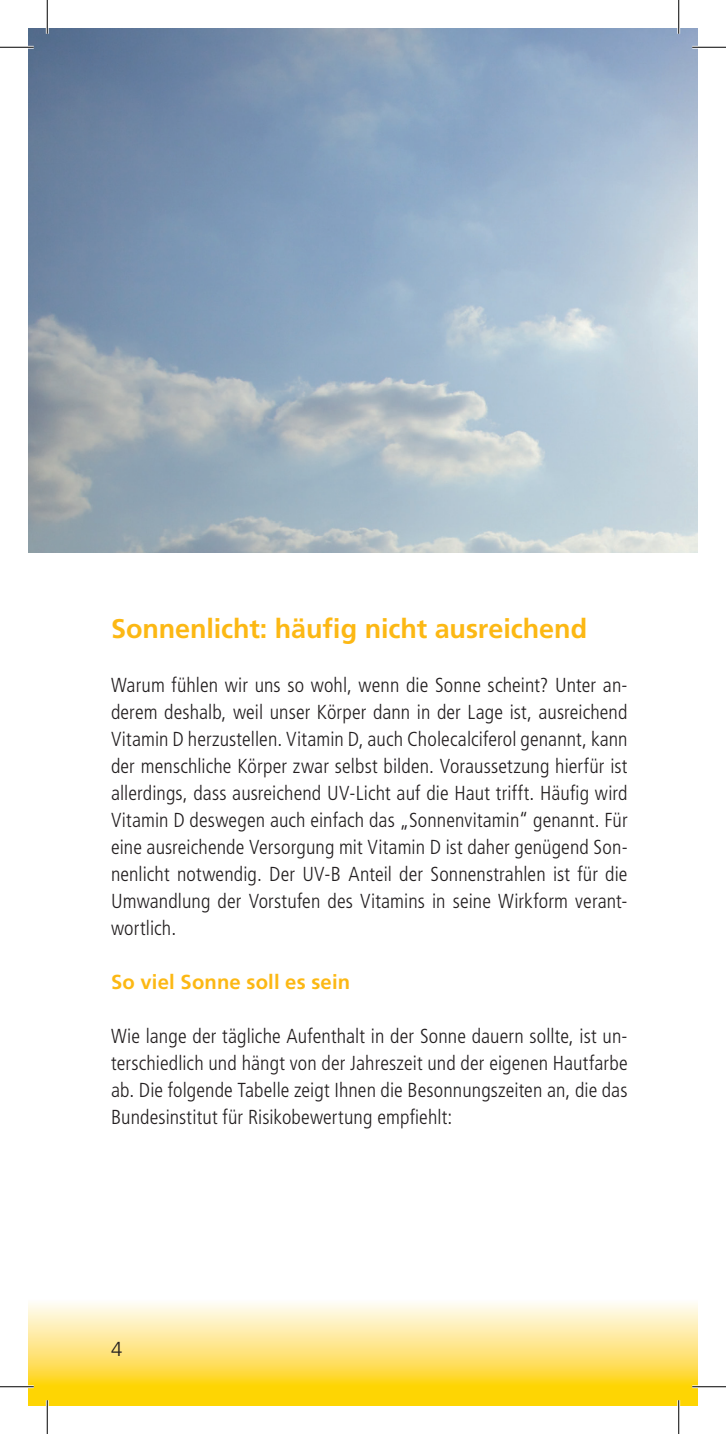
<style>
.page{position:relative;width:726px;height:1434px;background:#fff}
.page>*{position:absolute;margin:0;border:0;box-sizing:border-box;transform-origin:0 0}
.t1{font:700 27px "Frutiger LT Std";color:#fcb814}
.t2{font:300 condensed 20.25px/27px "Frutiger LT Std";letter-spacing:.005em;color:#231f20;text-align:justify}
.t3{font:700 20.25px "Frutiger LT Std";letter-spacing:.01em;color:#fcb814}
.t4{font:300 20.25px "Frutiger LT Std";color:#231f20}
</style>
<div class="page">
<svg style="left:28px;top:1303px;width:670px;height:84px;background:#fee788"></svg>
<div style="left:28px;top:1387px;width:670px;height:19px;background:#fed503"></div>
<img style="left:28px;top:28px;width:670px;height:524px">
<hr style="left:0;top:46px;width:34px;height:3px;background:#fff">
<hr style="left:692px;top:46px;width:34px;height:3px;background:#fff">
<hr style="left:0;top:1385px;width:34px;height:3px;background:#fff">
<hr style="left:692px;top:1385px;width:34px;height:3px;background:#fff">
<hr style="left:46px;top:0;width:3px;height:34px;background:#fff">
<hr style="left:46px;top:1400px;width:3px;height:34px;background:#fff">
<hr style="left:677px;top:0;width:3px;height:34px;background:#fff">
<hr style="left:677px;top:1400px;width:3px;height:34px;background:#fff">
<hr style="left:0;top:47px;width:34px;height:1px;background:#000">
<hr style="left:692px;top:47px;width:34px;height:1px;background:#000">
<hr style="left:0;top:1386px;width:34px;height:1px;background:#000">
<hr style="left:692px;top:1386px;width:34px;height:1px;background:#000">
<hr style="left:47px;top:0;width:1px;height:34px;background:#000">
<hr style="left:47px;top:1400px;width:1px;height:34px;background:#000">
<hr style="left:678px;top:0;width:1px;height:34px;background:#000">
<hr style="left:678px;top:1400px;width:1px;height:34px;background:#000">
<h1 class="t1" style="left:111px;top:613px;width:478px">Sonnenlicht: häufig nicht ausreichend</h1>
<p class="t2" style="left:111px;top:672px;width:518px">Warum fühlen wir uns so wohl, wenn die Sonne scheint? Unter an&shy;derem deshalb, weil unser Körper dann in der Lage ist, ausreichend Vitamin D herzustellen. Vitamin D, auch Cholecalciferol genannt, kann der menschliche Körper zwar selbst bilden. Voraussetzung hierfür ist allerdings, dass ausreichend UV-Licht auf die Haut trifft. Häufig wird Vitamin D deswegen auch einfach das „Sonnenvitamin“ genannt. Für eine ausreichende Versorgung mit Vitamin D ist daher genügend Son&shy;nenlicht notwendig. Der UV-B Anteil der Sonnenstrahlen ist für die Umwandlung der Vorstufen des Vitamins in seine Wirkform verant&shy;wortlich.</p>
<p class="t3" style="left:111px;top:970px;width:241px">So viel Sonne soll es sein</p>
<p class="t2" style="left:111px;top:1023px;width:518px">Wie lange der tägliche Aufenthalt in der Sonne dauern sollte, ist un&shy;terschiedlich und hängt von der Jahreszeit und der eigenen Hautfarbe ab. Die folgende Tabelle zeigt Ihnen die Besonnungszeiten an, die das Bundesinstitut für Risikobewertung empfiehlt:</p>
<p class="t4" style="left:111px;top:1337px;width:13px">4</p>
</div>
